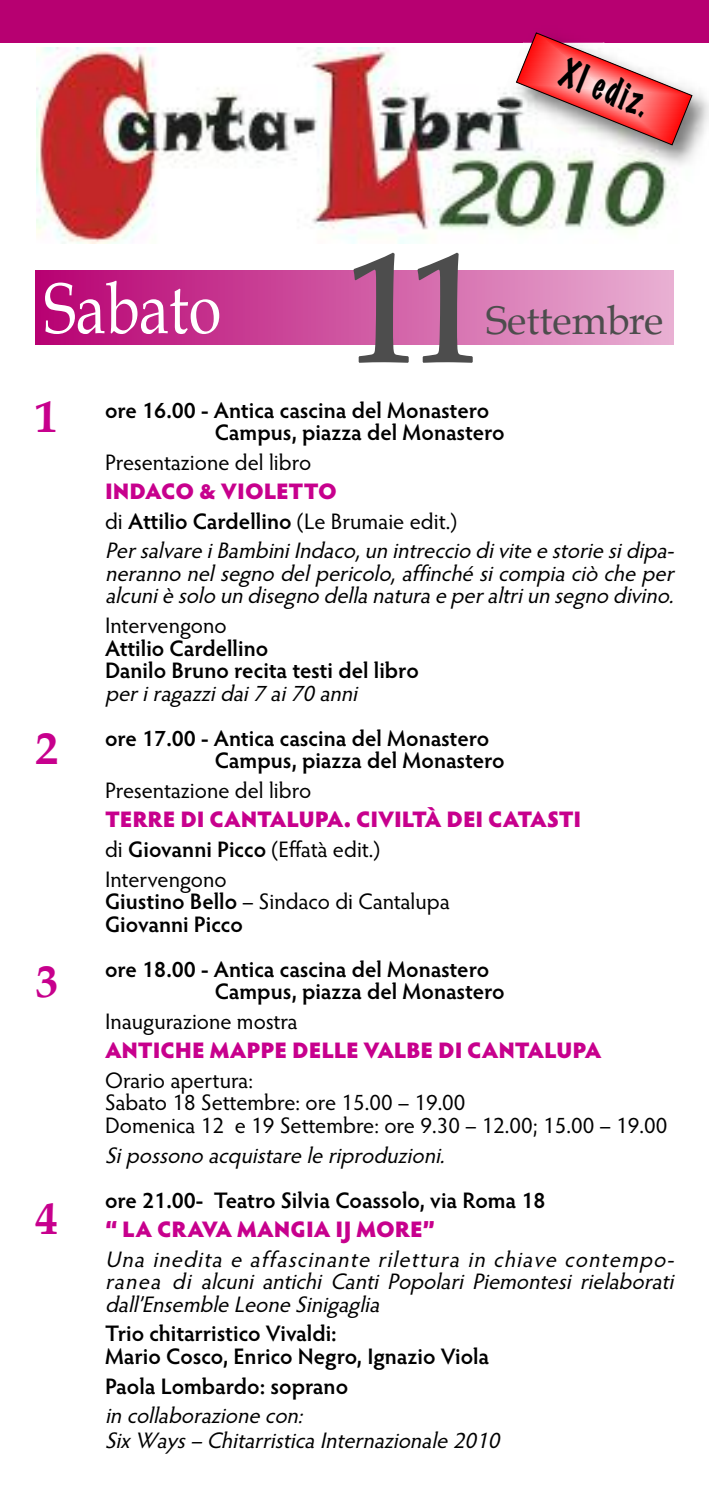
<style>
.page{position:relative;width:709px;height:1489px;background:#fff}
.page>*{position:absolute;margin:0;border:0;box-sizing:border-box;transform-origin:0 0}
.t1{font:700 160px "Book Antiqua";color:#4d4d4d;scale:.8 1}
.t2{font:72px "Book Antiqua";color:#fff;scale:.83 1}
.t3{font:700 45px "Book Antiqua";color:#c7008d}
.t4{font:40px "Book Antiqua";color:#4d4d4d}
.t5{font:expanded 35px "Marker Felt";color:#000;scale:.71 1}
.t6{font:italic 22.5px/22.5px "Hypatia Sans Pro";color:#000}
.t7{font:600 22.5px/22.5px "Hypatia Sans Pro";letter-spacing:-.005em;color:#000}
.t8{font:22.5px/22.5px "Hypatia Sans Pro";color:#000}
.t9{font:900 22.5px/29.5px "Hypatia Sans Pro";letter-spacing:-.01em;color:#c7008d}
.s1{font-weight:900;font-style:normal;color:#c7008d}
.s2{font-style:normal}
.s3{font-weight:600;font-style:normal}
.s4{font-weight:400;color:#000}
.s5{font-weight:600;color:#000}
.s6{font-weight:400}
</style>
<div class="page">
<div style="left:0;top:0;width:709px;height:43px;background:#b70071"></div>
<div style="left:35px;top:270px;width:638px;height:74px;background:linear-gradient(to right,#b70072,#e9b0d3)"></div>
<img style="left:37px;top:48px;width:636px;height:195px">
<img style="left:498px;top:48px;width:211px;height:136px">
<svg style="left:515px;top:32px;width:178px;height:114px"></svg>
<h2 class="t2" style="left:44px;top:266px;width:215px">Sabato</h2>
<h3 class="t5" style="left:569px;top:53px;width:131px;rotate:22deg">XI ediz.</h3>
<h1 class="t1" style="left:352px;top:214px;width:162px">11</h1>
<h3 class="t4" style="left:486px;top:297px;width:179px">Settembre</h3>
<h3 class="t3" style="left:35px;top:390px;width:24px">1</h3>
<h3 class="t3" style="left:35px;top:722px;width:24px">2</h3>
<h3 class="t3" style="left:35px;top:955px;width:24px">3</h3>
<h3 class="t3" style="left:35px;top:1192px;width:24px">4</h3>
<p class="t7" style="left:215px;top:401px;width:291px;text-indent:-110px">ore 16.00 - Antica cascina del Monastero<br>Campus, piazza del Monastero</p>
<p class="t8" style="left:105px;top:453px;width:208px">Presentazione del libro</p>
<p class="t6" style="left:105px;top:479px;width:574px;line-height:29.5px"><span class="s1">INDACO &amp; VIOLETTO<br></span><span class="s2">di</span> <span class="s3">Attilio Cardellino</span> <span class="s2">(Le Brumaie edit.)<br></span>Per salvare i Bambini Indaco, un intreccio di vite e storie si dipa-</p>
<p class="t6" style="left:105px;top:564px;width:574px">neranno nel segno del pericolo, affinché si compia ciò che per alcuni è solo un disegno della natura e per altri un segno divino.</p>
<p class="t8" style="left:105px;top:616px;width:123px">Intervengono</p>
<p class="t7" style="left:105px;top:639px;width:315px">Attilio Cardellino<br>Danilo Bruno recita testi del libro</p>
<p class="t6" style="left:105px;top:684px;width:258px">per i ragazzi dai 7 ai 70 anni</p>
<p class="t7" style="left:215px;top:729px;width:291px;text-indent:-110px">ore 17.00 - Antica cascina del Monastero<br>Campus, piazza del Monastero</p>
<p class="t8" style="left:105px;top:781px;width:208px">Presentazione del libro</p>
<p class="t9" style="left:105px;top:807px;width:478px">TERRE DI CANTALUPA. CIVILTÀ DEI CATASTI <span class="s4">di</span> <span class="s5">Giovanni Picco</span> <span class="s4">(Effatà edit.)<br>Intervengono</span></p>
<p class="t7" style="left:105px;top:892px;width:346px">Giustino Bello <span class="s6">– Sindaco di Cantalupa<br></span>Giovanni Picco</p>
<p class="t7" style="left:215px;top:959px;width:291px;text-indent:-110px">ore 18.00 - Antica cascina del Monastero<br>Campus, piazza del Monastero</p>
<p class="t8" style="left:105px;top:1012px;width:194px">Inaugurazione mostra</p>
<p class="t9" style="left:105px;top:1037px;width:498px">ANTICHE MAPPE DELLE VALBE DI CANTALUPA</p>
<p class="t8" style="left:105px;top:1071px;width:564px">Orario apertura:<br>Sabato 18 Settembre: ore 15.00 – 19.00<br>Domenica 12 e 19 Settembre: ore 9.30 – 12.00; 15.00 – 19.00</p>
<p class="t6" style="left:105px;top:1145px;width:346px">Si possono acquistare le riproduzioni.</p>
<p class="t7" style="left:105px;top:1190px;width:442px">ore 21.00- Teatro Silvia Coassolo, via Roma 18</p>
<p class="t9" style="left:105px;top:1216px;width:332px">“ LA CRAVA MANGIA IJ MORE”</p>
<p class="t6" style="left:105px;top:1249px;width:574px;text-align:justify">Una inedita e affascinante rilettura in chiave contempo&shy;ranea di alcuni antichi Canti Popolari Piemontesi rielaborati dall’Ensemble Leone Sinigaglia</p>
<p class="t7" style="left:105px;top:1324px;width:386px">Trio chitarristico Vivaldi:<br>Mario Cosco, Enrico Negro, Ignazio Viola</p>
<p class="t7" style="left:105px;top:1376px;width:244px">Paola Lombardo: soprano</p>
<p class="t6" style="left:105px;top:1404px;width:400px;line-height:25px">in collaborazione con:<br>Six Ways – Chitarristica Internazionale 2010</p>
</div>
